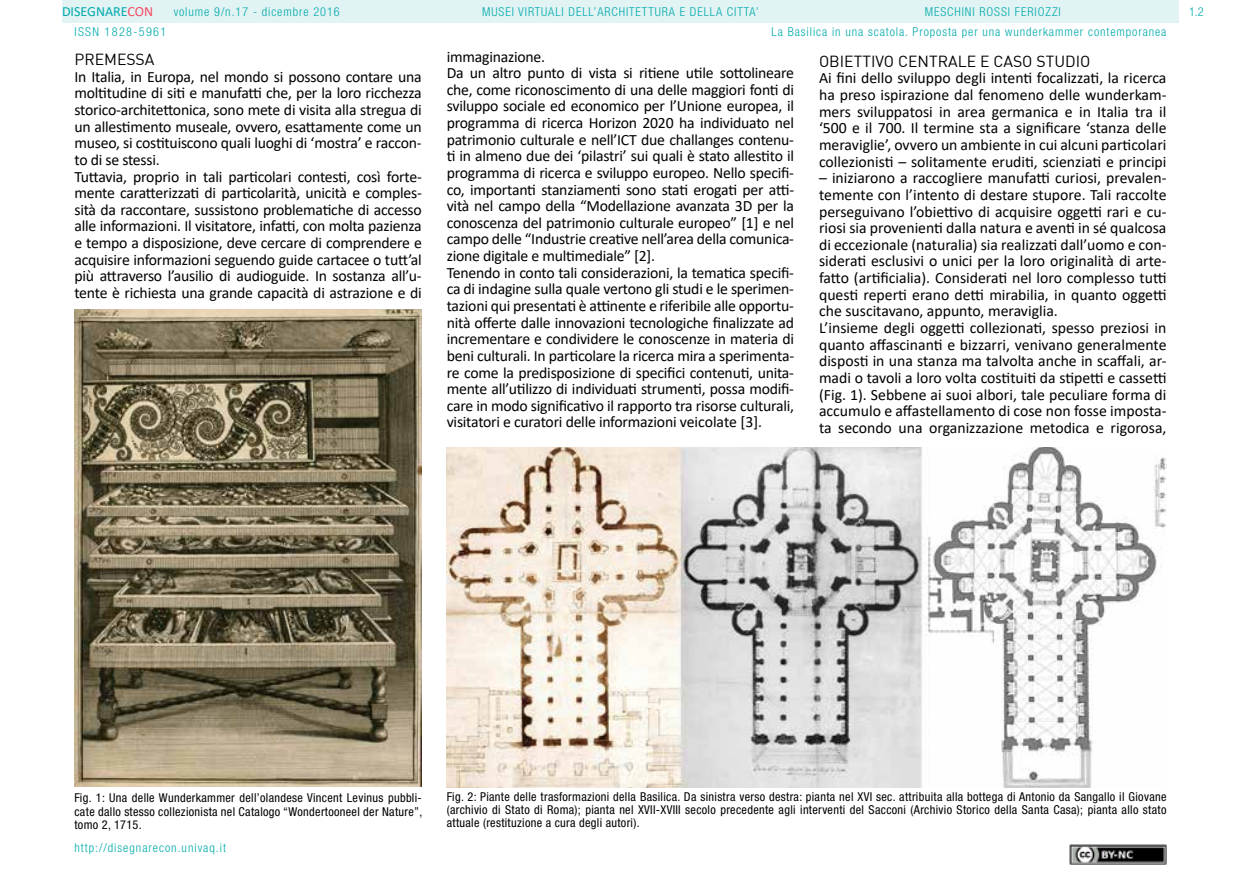
<style>
.page{position:relative;width:1241px;height:893px;background:#fff}
.page>*{position:absolute;margin:0;border:0;box-sizing:border-box;transform-origin:0 0}
.t1{font:15.75px/16.6px "Calibri";letter-spacing:-.015em;color:#000}
.t2{font:15.75px "DIN";color:#000}
.t3{font:14px "Calibri";color:#00aaad}
.t4{font:condensed 12.25px/13.1px "Helvetica Neue LT Std";letter-spacing:.025em;color:#000;text-align:justify}
.t5{font:300 condensed 12.25px/19.4px "Helvetica Neue LT Std";letter-spacing:.075em;color:#00aaad}
.t6{font:300 condensed 12.25px "Helvetica Neue LT Std";letter-spacing:.11em;color:#00aaad}
.s1{color:#f24862}
</style>
<div class="page">
<div style="left:62px;top:0;width:1116px;height:23px;background:#e2f3f3"></div>
<img style="left:1069px;top:845px;width:97px;height:19px">
<img style="left:74px;top:309px;width:348px;height:478px">
<img style="left:446px;top:447px;width:720px;height:341px">
<p class="t3" style="left:62px;top:2px;width:93px">DISEGNARE<span class="s1">CON</span></p>
<p class="t5" style="left:771px;top:2px;width:396px;text-indent:153px">MESCHINI ROSSI FERIOZZI<br>La Basilica in una scatola. Proposta per una wunderkammer contemporanea</p>
<p class="t5" style="left:174px;top:2px;width:167px">volume 9/n.17 - dicembre 2016</p>
<p class="t5" style="left:482px;top:2px;width:278px">MUSEI VIRTUALI DELL’ARCHITETTURA E DELLA CITTA’</p>
<p class="t5" style="left:1188px;top:2px;width:16px">1.2</p>
<p class="t6" style="left:74px;top:24px;width:93px">ISSN 1828-5961</p>
<p class="t2" style="left:74px;top:50px;width:81px">PREMESSA</p>
<p class="t1" style="left:74px;top:68px;width:349px">In Italia, in Europa, nel mondo si possono contare una moltitudine di siti e manufatti che, per la loro ricchezza storico-architettonica, sono mete di visita alla stregua di un allestimento museale, ovvero, esattamente come un museo, si costituiscono quali luoghi di ‘mostra’ e raccon&shy;to di se stessi.<br>Tuttavia, proprio in tali particolari contesti, così forte&shy;mente caratterizzati di particolarità, unicità e comples&shy;sità da raccontare, sussistono problematiche di accesso alle informazioni. Il visitatore, infatti, con molta pazienza e tempo a disposizione, deve cercare di comprendere e acquisire informazioni seguendo guide cartacee o tutt’al più attraverso l’ausilio di audioguide. In sostanza all’u&shy;tente è richiesta una grande capacità di astrazione e di</p>
<p class="t1" style="left:446px;top:48px;width:349px">immaginazione.<br>Da un altro punto di vista si ritiene utile sottolineare che, come riconoscimento di una delle maggiori fonti di sviluppo sociale ed economico per l’Unione europea, il programma di ricerca Horizon 2020 ha individuato nel patrimonio culturale e nell’ICT due challanges contenu&shy;ti in almeno due dei ‘pilastri’ sui quali è stato allestito il programma di ricerca e sviluppo europeo. Nello specifi&shy;co, importanti stanziamenti sono stati erogati per atti&shy;vità nel campo della “Modellazione avanzata 3D per la conoscenza del patrimonio culturale europeo” [1] e nel campo delle “Industrie creative nell’area della comunica&shy;zione digitale e multimediale” [2].<br>Tenendo in conto tali considerazioni, la tematica specifi&shy;ca di indagine sulla quale vertono gli studi e le sperimen&shy;tazioni qui presentati è attinente e riferibile alle opportu&shy;nità offerte dalle innovazioni tecnologiche finalizzate ad incrementare e condividere le conoscenze in materia di beni culturali. In particolare la ricerca mira a sperimenta&shy;re come la predisposizione di specifici contenuti, unita&shy;mente all’utilizzo di individuati strumenti, possa modifi&shy;care in modo significativo il rapporto tra risorse culturali, visitatori e curatori delle informazioni veicolate [3].</p>
<p class="t2" style="left:819px;top:51px;width:273px">OBIETTIVO CENTRALE E CASO STUDIO</p>
<p class="t1" style="left:819px;top:70px;width:349px;text-align:justify">Ai fini dello sviluppo degli intenti focalizzati, la ricerca ha preso ispirazione dal fenomeno delle wunderkam&shy;mers sviluppatosi in area germanica e in Italia tra il ‘500 e il 700. Il termine sta a significare ‘stanza delle meraviglie’, ovvero un ambiente in cui alcuni particolari collezionisti – solitamente eruditi, scienziati e principi</p>
<p class="t1" style="left:819px;top:169px;width:349px">– iniziarono a raccogliere manufatti curiosi, prevalen&shy;temente con l’intento di destare stupore. Tali raccolte perseguivano l’obiettivo di acquisire oggetti rari e cu&shy;riosi sia provenienti dalla natura e aventi in sé qualcosa di eccezionale (naturalia) sia realizzati dall’uomo e con&shy;siderati esclusivi o unici per la loro originalità di arte&shy;fatto (artificialia). Considerati nel loro complesso tutti questi reperti erano detti mirabilia, in quanto oggetti che suscitavano, appunto, meraviglia.<br>L’insieme degli oggetti collezionati, spesso preziosi in quanto affascinanti e bizzarri, venivano generalmente disposti in una stanza ma talvolta anche in scaffali, ar&shy;madi o tavoli a loro volta costituiti da stipetti e cassetti (Fig. 1). Sebbene ai suoi albori, tale peculiare forma di accumulo e affastellamento di cose non fosse imposta&shy;ta secondo una organizzazione metodica e rigorosa,</p>
<p class="t4" style="left:74px;top:791px;width:349px">Fig. 1: Una delle Wunderkammer dell’olandese Vincent Levinus pubbli&shy;cate dallo stesso collezionista nel Catalogo “Wondertooneel der Nature”, tomo 2, 1715.</p>
<p class="t4" style="left:446px;top:790px;width:721px">Fig. 2: Piante delle trasformazioni della Basilica. Da sinistra verso destra: pianta nel XVI sec. attribuita alla bottega di Antonio da Sangallo il Giovane (archivio di Stato di Roma); pianta nel XVII-XVIII secolo precedente agli interventi del Sacconi (Archivio Storico della Santa Casa); pianta allo stato attuale (restituzione a cura degli autori).</p>
<p class="t5" style="left:74px;top:838px;width:153px">http://disegnarecon.univaq.it</p>
</div>
